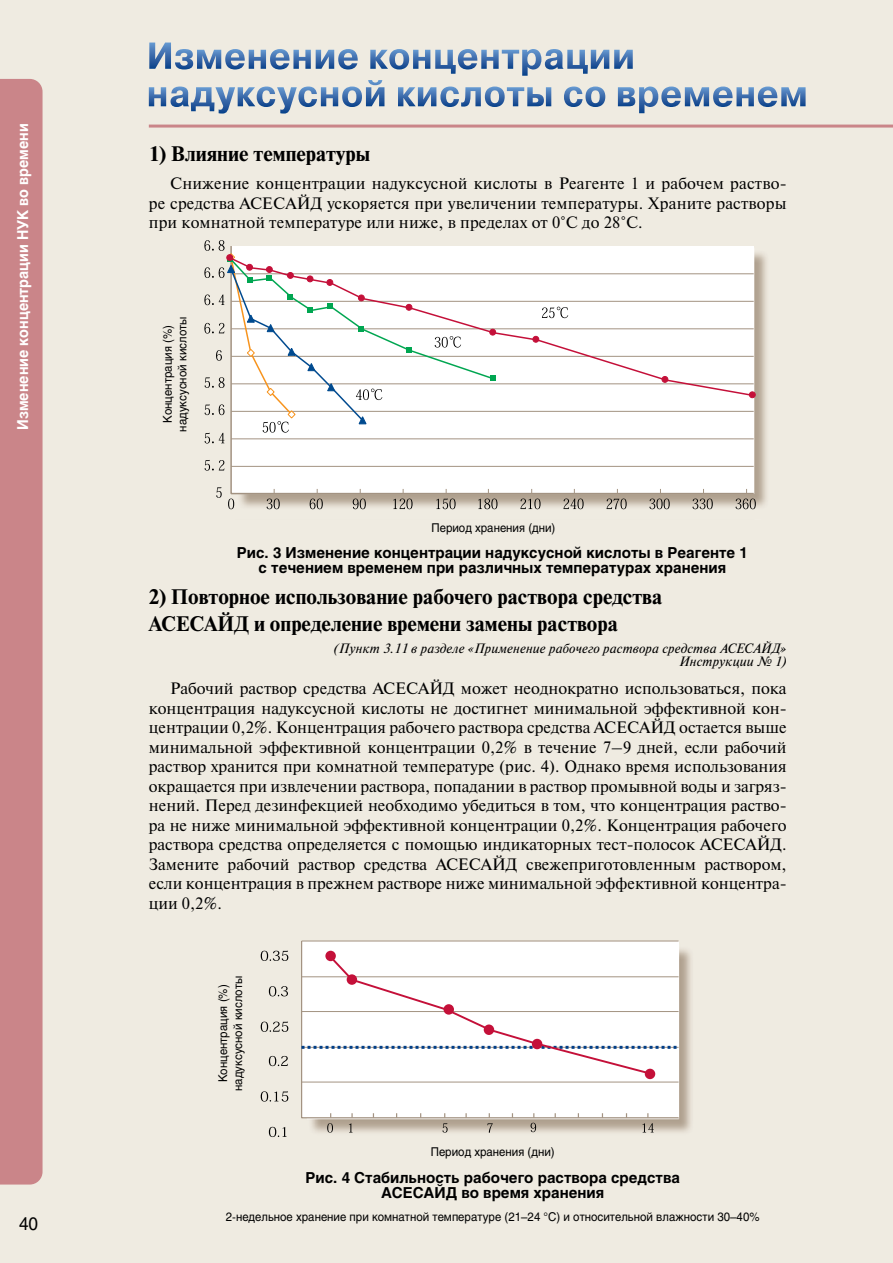
<style>
.page{position:relative;width:893px;height:1263px;background:#efebe1}
.page>*{position:absolute;margin:0;border:0;box-sizing:border-box;transform-origin:0 0}
.t1{font:700 21px/27px "Newton C";color:#000}
.t2{font:18px "Helios C";color:#000;scale:.95 1}
.t3{font:16.5px/19.5px "Newton C";letter-spacing:.005em;color:#000;text-align:justify}
.t4{font:700 15px/15px "Helios C";color:#000;text-align:center}
.t5{font:700 15px "Helios";color:#fff;scale:.95 1}
.t6{font:italic 13.5px/13.5px "Newton C";letter-spacing:.01em;color:#000;text-align:right}
.t7{font:12px/14.7px "Helios C";color:#000;text-align:center;scale:.95 1}
</style>
<div class="page">
<img style="left:285px;top:949px;width:406px;height:184px">
<img style="left:221px;top:253px;width:546px;height:257px">
<div style="left:0;top:79px;width:43px;height:1105px;background:#ca8589"></div>
<div style="left:230px;top:246px;width:525px;height:249px;background:#fff"></div>
<svg style="left:228px;top:498px;width:6px;height:11px"></svg>
<svg style="left:267px;top:489px;width:13px;height:20px"></svg>
<svg style="left:310px;top:489px;width:13px;height:20px"></svg>
<svg style="left:353px;top:489px;width:13px;height:20px"></svg>
<svg style="left:393px;top:489px;width:20px;height:20px"></svg>
<svg style="left:436px;top:489px;width:20px;height:20px"></svg>
<svg style="left:478px;top:489px;width:19px;height:20px"></svg>
<svg style="left:520px;top:489px;width:21px;height:20px"></svg>
<svg style="left:563px;top:489px;width:21px;height:20px"></svg>
<svg style="left:606px;top:489px;width:21px;height:20px"></svg>
<svg style="left:649px;top:489px;width:21px;height:20px"></svg>
<svg style="left:692px;top:489px;width:21px;height:20px"></svg>
<svg style="left:736px;top:489px;width:20px;height:20px"></svg>
<svg style="left:216px;top:487px;width:6px;height:11px"></svg>
<svg style="left:205px;top:460px;width:19px;height:11px"></svg>
<svg style="left:269px;top:1127px;width:18px;height:10px"></svg>
<svg style="left:269px;top:1056px;width:19px;height:10px"></svg>
<svg style="left:261px;top:1021px;width:27px;height:11px"></svg>
<svg style="left:269px;top:986px;width:19px;height:10px"></svg>
<svg style="left:261px;top:951px;width:27px;height:10px"></svg>
<svg style="left:261px;top:1091px;width:27px;height:10px"></svg>
<hr style="left:231px;top:411px;width:523px;height:1px;background:#a39382">
<hr style="left:231px;top:438px;width:523px;height:1px;background:#a39382">
<hr style="left:231px;top:466px;width:523px;height:1px;background:#a39382">
<hr style="left:149px;top:125px;width:744px;height:3px;background:#ca8589">
<svg style="left:496px;top:256px;width:259px;height:141px;background:#faf7f7"></svg>
<svg style="left:204px;top:240px;width:292px;height:203px;background:#f2f1ef"></svg>
<div style="left:227px;top:254px;width:6px;height:7px;border:1px solid #c41039;border-radius:50%"></div>
<svg style="left:327px;top:1119px;width:6px;height:14px"></svg>
<svg style="left:349px;top:1119px;width:4px;height:13px"></svg>
<svg style="left:442px;top:1119px;width:6px;height:14px"></svg>
<svg style="left:487px;top:1119px;width:6px;height:14px"></svg>
<svg style="left:531px;top:1119px;width:5px;height:13px"></svg>
<svg style="left:642px;top:1119px;width:12px;height:13px"></svg>
<svg style="left:300px;top:940px;width:380px;height:179px;background:#f8f7f6"></svg>
<div style="left:325px;top:951px;width:11px;height:10px;background:#c41039;border-radius:50%"></div>
<div style="left:645px;top:1069px;width:10px;height:10px;background:#c41039;border-radius:50%"></div>
<svg style="left:301px;top:954px;width:377px;height:121px;background:#f8f5f6"></svg>
<div style="left:532px;top:1039px;width:10px;height:10px;background:#c41039;border-radius:50%"></div>
<svg style="left:149px;top:43px;width:657px;height:71px"></svg>
<p class="t5" style="left:14px;top:430px;width:324px;rotate:-90deg">Изменение концентрации НУК во времени</p>
<p class="t2" style="left:19px;top:1213px;width:22px">40</p>
<p class="t1" style="left:149px;top:140px;width:223px">1) Влияние температуры</p>
<p class="t3" style="left:149px;top:174px;width:639px;text-indent:21px">Снижение концентрации надуксусной кислоты в Реагенте 1 и рабочем раство&shy;ре средства АСЕСАЙД ускоряется при увеличении температуры. Храните растворы при комнатной температуре или ниже, в пределах от 0°C до 28°C.</p>
<p class="t7" style="left:160px;top:432px;width:123px;rotate:-90deg">Концентрация (%) надуксусной кислоты</p>
<p class="t7" style="left:431px;top:520px;width:132px">Период хранения (дни)</p>
<p class="t4" style="left:237px;top:546px;width:513px">Рис. 3 Изменение концентрации надуксусной кислоты в Реагенте 1 с течением временем при различных температурах хранения</p>
<p class="t1" style="left:149px;top:583px;width:515px">2) Повторное использование рабочего раствора средства<br>АСЕСАЙД и определение времени замены раствора</p>
<p class="t6" style="left:334px;top:641px;width:454px">(Пункт 3.11 в разделе «Применение рабочего раствора средства АСЕСАЙД»<br>Инструкции № 1)</p>
<p class="t3" style="left:149px;top:679px;width:639px;text-indent:21px">Рабочий раствор средства АСЕСАЙД может неоднократно использоваться, пока концентрация надуксусной кислоты не достигнет минимальной эффективной кон&shy;центрации 0,2%. Концентрация рабочего раствора средства АСЕСАЙД остается выше минимальной эффективной концентрации 0,2% в течение 7–9 дней, если рабочий раствор хранится при комнатной температуре (рис. 4). Однако время использования окращается при извлечении раствора, попадании в раствор промывной воды и загряз&shy;нений. Перед дезинфекцией необходимо убедиться в том, что концентрация раство&shy;ра не ниже минимальной эффективной концентрации 0,2%. Концентрация рабочего раствора средства определяется с помощью индикаторных тест-полосок АСЕСАЙД.<br>Замените рабочий раствор средства АСЕСАЙД свежеприготовленным раствором, если концентрация в прежнем растворе ниже минимальной эффективной концентра&shy;ции 0,2%.</p>
<p class="t7" style="left:216px;top:1091px;width:123px;rotate:-90deg">Концентрация (%) надуксусной кислоты</p>
<p class="t7" style="left:431px;top:1144px;width:132px">Период хранения (дни)</p>
<p class="t4" style="left:305px;top:1170px;width:376px">Рис. 4 Стабильность рабочего раствора средства<br>АСЕСАЙД во время хранения</p>
<p class="t7" style="left:226px;top:1209px;width:563px">2-недельное хранение при комнатной температуре (21–24 °C) и относительной влажности 30–40%</p>
</div>
